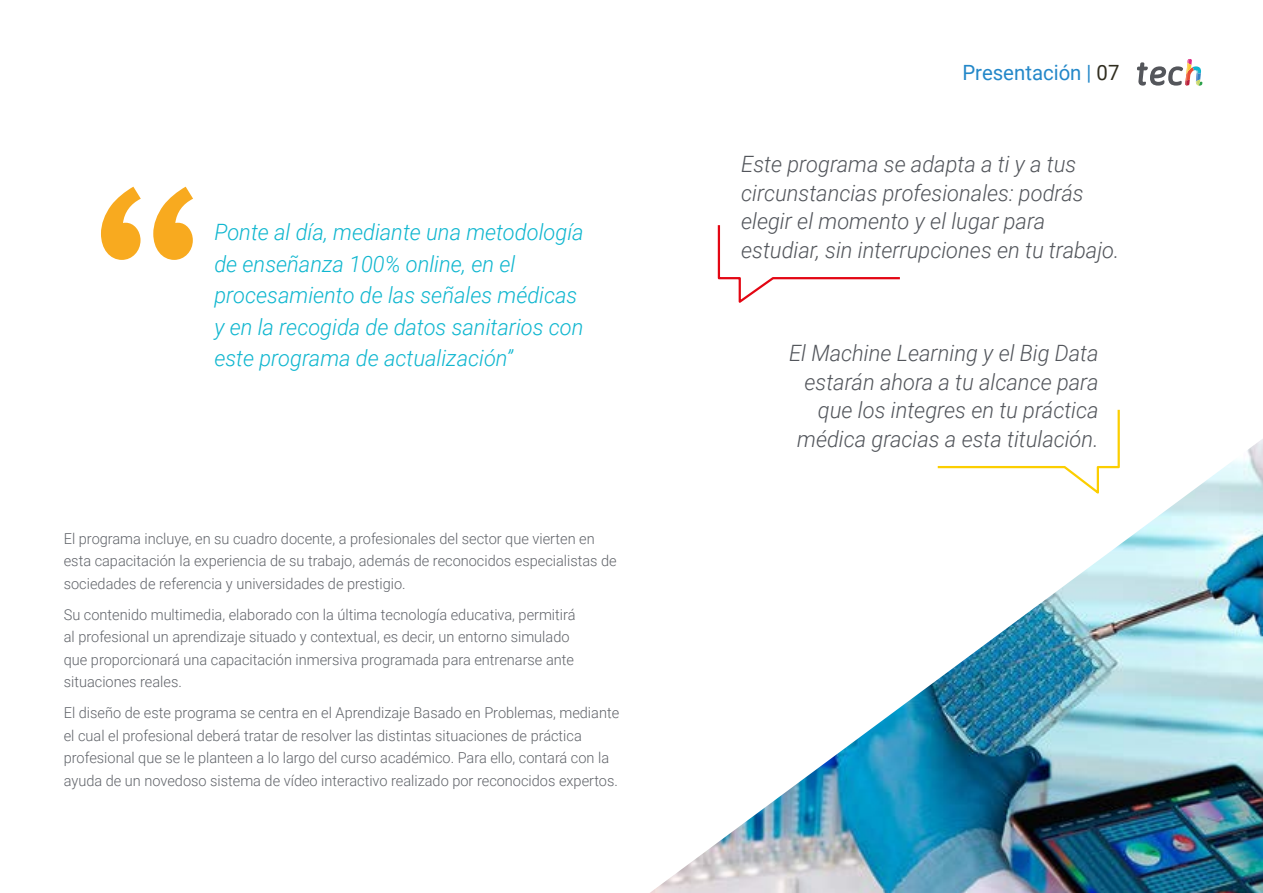
<style>
.page{position:relative;width:1263px;height:893px;background:#fff}
.page>*{position:absolute;margin:0;border:0;box-sizing:border-box;transform-origin:0 0}
.t1{font:italic 300 22.5px/28.5px "Roboto";color:#52555b;text-align:right}
.t2{font:italic 300 22.5px/31.5px "Roboto";color:#0fb6cf}
.t3{font:21px "Roboto";color:#2488c9}
.t4{font:300 15px/22.5px "Roboto";color:#61646a}
.s1{color:#312e20}
</style>
<div class="page">
<svg style="left:101px;top:187px;width:92px;height:73px"></svg>
<svg style="left:1137px;top:59px;width:65px;height:27px"></svg>
<svg style="left:1117px;top:409px;width:3px;height:29px"></svg>
<svg style="left:717px;top:225px;width:183px;height:78px"></svg>
<img style="left:650px;top:438px;width:613px;height:455px">
<h1 class="t2" style="left:214px;top:216px;width:371px">Ponte al día, mediante una metodología de enseñanza 100% online, en el procesamiento de las señales médicas y en la recogida de datos sanitarios con este programa de actualización”</h1>
<p class="t4" style="left:64px;top:526px;width:554px">El programa incluye, en su cuadro docente, a profesionales del sector que vierten en esta capacitación la experiencia de su trabajo, además de reconocidos especialistas de sociedades de referencia y universidades de prestigio.</p>
<p class="t4" style="left:64px;top:602px;width:513px">Su contenido multimedia, elaborado con la última tecnología educativa, permitirá al profesional un aprendizaje situado y contextual, es decir, un entorno simulado que proporcionará una capacitación inmersiva programada para entrenarse ante situaciones reales.</p>
<p class="t4" style="left:64px;top:701px;width:557px">El diseño de este programa se centra en el Aprendizaje Basado en Problemas, mediante el cual el profesional deberá tratar de resolver las distintas situaciones de práctica profesional que se le planteen a lo largo del curso académico. Para ello, contará con la ayuda de un novedoso sistema de vídeo interactivo realizado por reconocidos expertos.</p>
<h2 class="t3" style="left:962px;top:57px;width:159px">Presentación | <span class="s1">07</span></h2>
<h1 class="t1" style="left:741px;top:149px;width:380px;text-align:left">Este programa se adapta a ti y a tus circunstancias profesionales: podrás elegir el momento y el lugar para estudiar, sin interrupciones en tu trabajo.</h1>
<h1 class="t1" style="left:789px;top:338px;width:311px">El Machine Learning y el Big Data estarán ahora a tu alcance para que los integres en tu práctica médica gracias a esta titulación.</h1>
</div>
